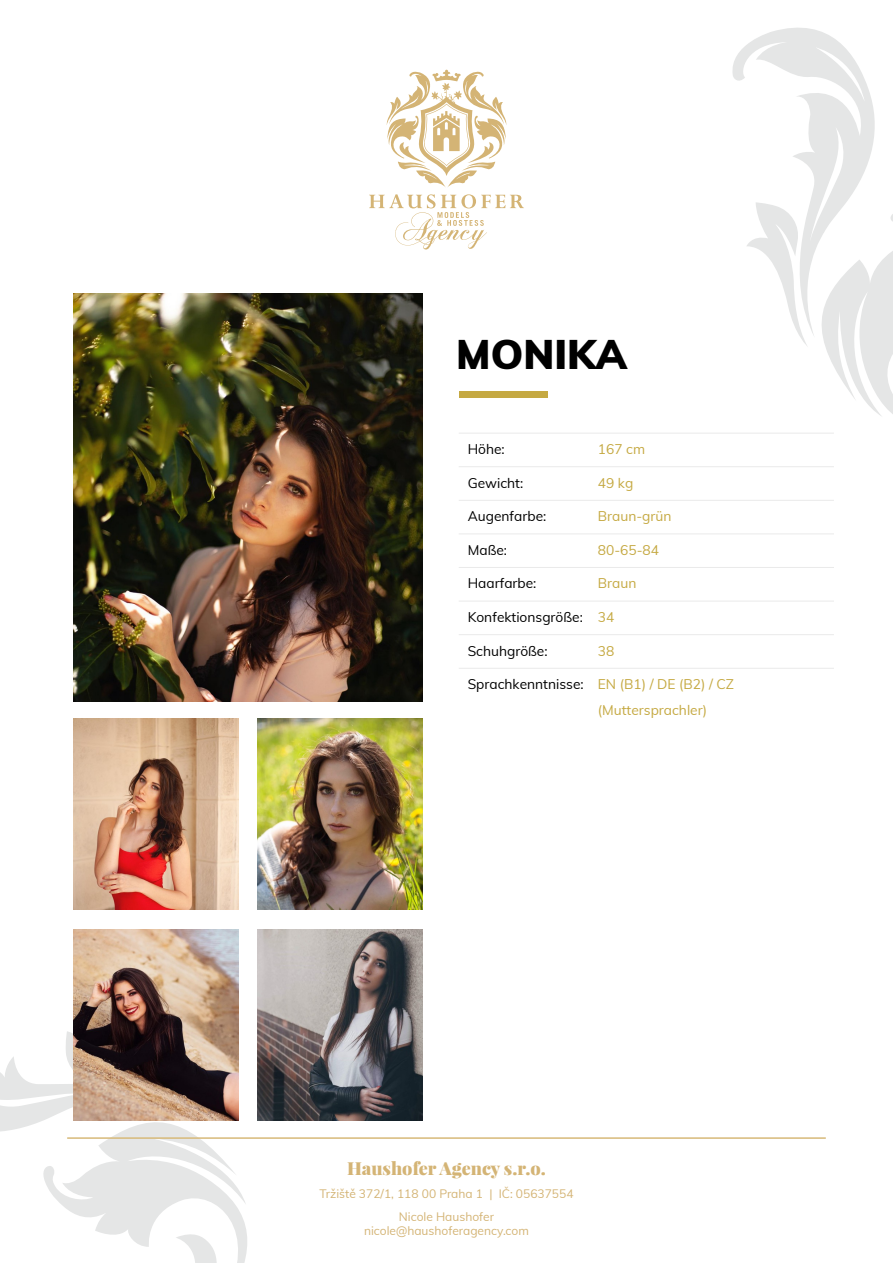
<style>
.page{position:relative;width:893px;height:1263px;background:#fff}
.page>*{position:absolute;margin:0;border:0;box-sizing:border-box;transform-origin:0 0}
.t1{font:900 40.5px "Muli";color:#000}
.t2{font:900 18px "Playfair Display";color:#d4b475}
.t3{font:13.8px/25.5px "Muli";color:#c5a942}
.t4{font:13.8px "Muli";color:#000}
.t5{font:12px/23px "Muli";color:#d4b475;text-align:center}
.s1{color:#c5a942}
.s2{color:#000}
</style>
<div class="page">
<svg style="left:386px;top:69px;width:121px;height:118px"></svg>
<svg style="left:369px;top:194px;width:155px;height:55px"></svg>
<svg style="left:732px;top:27px;width:161px;height:440px"></svg>
<svg style="left:0;top:968px;width:280px;height:295px"></svg>
<hr style="left:67px;top:1137px;width:759px;height:2px;background:#d7b979">
<div style="left:459px;top:391px;width:89px;height:7px;background:#c5a942"></div>
<hr style="left:459px;top:433px;width:374px;height:1px;background:#eaeaea">
<hr style="left:459px;top:466px;width:374px;height:1px;background:#eaeaea">
<hr style="left:459px;top:500px;width:374px;height:1px;background:#eaeaea">
<hr style="left:459px;top:533px;width:374px;height:1px;background:#eaeaea">
<hr style="left:459px;top:567px;width:374px;height:1px;background:#eaeaea">
<hr style="left:459px;top:601px;width:374px;height:1px;background:#eaeaea">
<hr style="left:459px;top:634px;width:374px;height:1px;background:#eaeaea">
<hr style="left:459px;top:668px;width:374px;height:1px;background:#eaeaea">
<img style="left:74px;top:293px;width:349px;height:409px">
<img style="left:74px;top:719px;width:165px;height:191px">
<img style="left:258px;top:719px;width:165px;height:191px">
<img style="left:74px;top:929px;width:165px;height:191px">
<img style="left:258px;top:929px;width:165px;height:191px">
<h1 class="t1" style="left:456px;top:329px;width:172px">MONIKA</h1>
<p class="t4" style="left:468px;top:440px;width:39px">Höhe:</p>
<p class="t3" style="left:598px;top:436px;width:49px">167 cm</p>
<p class="t4" style="left:468px;top:474px;width:57px">Gewicht:</p>
<p class="t3" style="left:598px;top:470px;width:37px">49 kg</p>
<p class="t4" style="left:468px;top:507px;width:80px">Augenfarbe:</p>
<p class="t3" style="left:598px;top:503px;width:75px">Braun-grün</p>
<p class="t4" style="left:468px;top:541px;width:41px">Maße:</p>
<p class="t3" style="left:598px;top:537px;width:63px">80-65-84</p>
<p class="t4" style="left:468px;top:574px;width:70px">Haarfarbe:</p>
<p class="t3" style="left:598px;top:570px;width:40px">Braun</p>
<p class="t4" style="left:468px;top:608px;width:148px">Konfektionsgröße: <span class="s1">34</span></p>
<p class="t4" style="left:468px;top:642px;width:81px">Schuhgröße:</p>
<p class="t3" style="left:598px;top:638px;width:18px">38</p>
<p class="t3" style="left:598px;top:671px;width:138px;text-indent:-130px"><span class="s2">Sprachkenntnisse:</span> EN (B1) / DE (B2) / CZ (Muttersprachler)</p>
<h2 class="t2" style="left:347px;top:1156px;width:200px">Haushofer Agency s.r.o.</h2>
<p class="t5" style="left:319px;top:1181px;width:256px">Tržiště 372/1, 118 00 Praha 1 | IČ: 05637554<br>Nicole Haushofer</p>
<p class="t5" style="left:364px;top:1218px;width:166px">nicole@haushoferagency.com</p>
</div>
